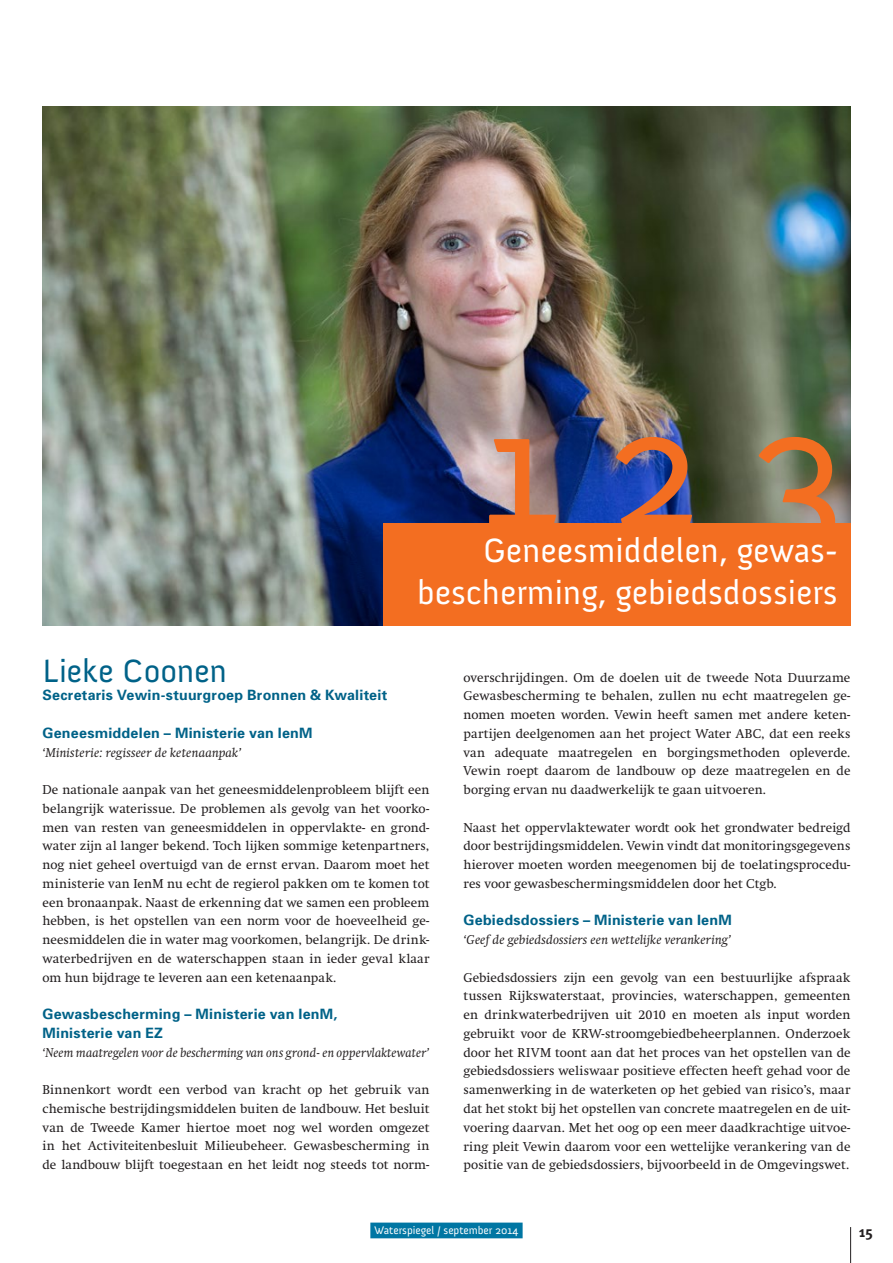
<style>
.page{position:relative;width:893px;height:1263px;background:#fff}
.page>*{position:absolute;margin:0;border:0;box-sizing:border-box;transform-origin:0 0}
.t1{font:178.95px "Anivers";color:#f36e21}
.t2{font:34.5px/41.4px "Anivers";color:#fff;text-align:right}
.t3{font:33px "Anivers";letter-spacing:-.005em;color:#006288}
.t4{font:700 15px "Meta Plus";color:#231f20}
.t5{font:700 14.25px/18.8px "Univers";letter-spacing:.015em;color:#006288}
.t6{font:12.75px/18.8px "Swift";letter-spacing:.005em;color:#231f20;text-align:justify}
.t7{font:italic 12.75px "Swift";letter-spacing:.02em;color:#231f20}
.t8{font:italic 12.75px "Swift";letter-spacing:.02em;color:#231f20;scale:.96 1}
.t9{font:11.25px "Anivers";color:#fff}
</style>
<div class="page">
<hr style="left:850px;top:1227px;width:1px;height:36px;background:#231f20">
<div style="left:370px;top:1222px;width:153px;height:16px;background:#0076a3"></div>
<img style="left:43px;top:106px;width:807px;height:519px">
<div style="left:383px;top:523px;width:467px;height:103px;background:#f36e21"></div>
<h1 class="t1" style="left:481px;top:370px;width:366px">1 2 3</h1>
<h2 class="t2" style="left:417px;top:530px;width:422px">Geneesmiddelen, gewas&shy;bescherming, gebiedsdossiers</h2>
<h3 class="t3" style="left:43px;top:652px;width:186px">Lieke Coonen</h3>
<p class="t5" style="left:43px;top:685px;width:346px">Secretaris Vewin-stuurgroep Bronnen &amp; Kwaliteit</p>
<p class="t5" style="left:43px;top:723px;width:272px">Geneesmiddelen – Ministerie van IenM</p>
<p class="t7" style="left:43px;top:745px;width:200px">‘Ministerie: regisseer de ketenaanpak’</p>
<p class="t6" style="left:43px;top:780px;width:388px">De nationale aanpak van het geneesmiddelenprobleem blijft een belangrijk waterissue. De problemen als gevolg van het voorko&shy;men van resten van geneesmiddelen in oppervlakte- en grond&shy;water zijn al langer bekend. Toch lijken sommige ketenpartners, nog niet geheel overtuigd van de ernst ervan. Daarom moet het ministerie van IenM nu echt de regierol pakken om te komen tot een bronaanpak. Naast de erkenning dat we samen een probleem hebben, is het opstellen van een norm voor de hoeveelheid ge&shy;neesmiddelen die in water mag voorkomen, belangrijk. De drink&shy;waterbedrijven en de waterschappen staan in ieder geval klaar om hun bijdrage te leveren aan een ketenaanpak.</p>
<p class="t5" style="left:43px;top:1004px;width:296px">Gewasbescherming – Ministerie van IenM,<br>Ministerie van EZ</p>
<p class="t8" style="left:43px;top:1045px;width:405px">‘Neem maatregelen voor de bescherming van ons grond- en oppervlaktewater’</p>
<p class="t6" style="left:43px;top:1080px;width:388px">Binnenkort wordt een verbod van kracht op het gebruik van chemische bestrijdingsmiddelen buiten de landbouw. Het besluit van de Tweede Kamer hiertoe moet nog wel worden omgezet in het Activiteitenbesluit Milieubeheer. Gewasbescherming in de landbouw blijft toegestaan en het leidt nog steeds tot norm-</p>
<p class="t6" style="left:463px;top:668px;width:388px">overschrijdingen. Om de doelen uit de tweede Nota Duurzame Gewasbescherming te behalen, zullen nu echt maatregelen ge&shy;nomen moeten worden. Vewin heeft samen met andere keten&shy;partijen deelgenomen aan het project Water ABC, dat een reeks van adequate maatregelen en borgingsmethoden opleverde.<br>Vewin roept daarom de landbouw op deze maatregelen en de borging ervan nu daadwerkelijk te gaan uitvoeren.</p>
<p class="t6" style="left:463px;top:818px;width:388px">Naast het oppervlaktewater wordt ook het grondwater bedreigd door bestrijdingsmiddelen. Vewin vindt dat monitoringsgegevens hierover moeten worden meegenomen bij de toelatingsprocedu&shy;res voor gewasbeschermingsmiddelen door het Ctgb.</p>
<p class="t5" style="left:463px;top:910px;width:270px">Gebiedsdossiers – Ministerie van IenM</p>
<p class="t7" style="left:463px;top:932px;width:269px">‘Geef de gebiedsdossiers een wettelijke verankering’</p>
<p class="t6" style="left:463px;top:968px;width:388px">Gebiedsdossiers zijn een gevolg van een bestuurlijke afspraak tussen Rijkswaterstaat, provincies, waterschappen, gemeenten en drinkwaterbedrijven uit 2010 en moeten als input worden gebruikt voor de KRW-stroomgebiedbeheerplannen. Onderzoek door het RIVM toont aan dat het proces van het opstellen van de gebiedsdossiers weliswaar positieve effecten heeft gehad voor de samenwerking in de waterketen op het gebied van risico’s, maar dat het stokt bij het opstellen van concrete maatregelen en de uit&shy;voering daarvan. Met het oog op een meer daadkrachtige uitvoe&shy;ring pleit Vewin daarom voor een wettelijke verankering van de positie van de gebiedsdossiers, bijvoorbeeld in de Omgevingswet.</p>
<p class="t9" style="left:375px;top:1224px;width:145px">Waterspiegel / september 2014</p>
<p class="t4" style="left:859px;top:1223px;width:15px">15</p>
</div>
